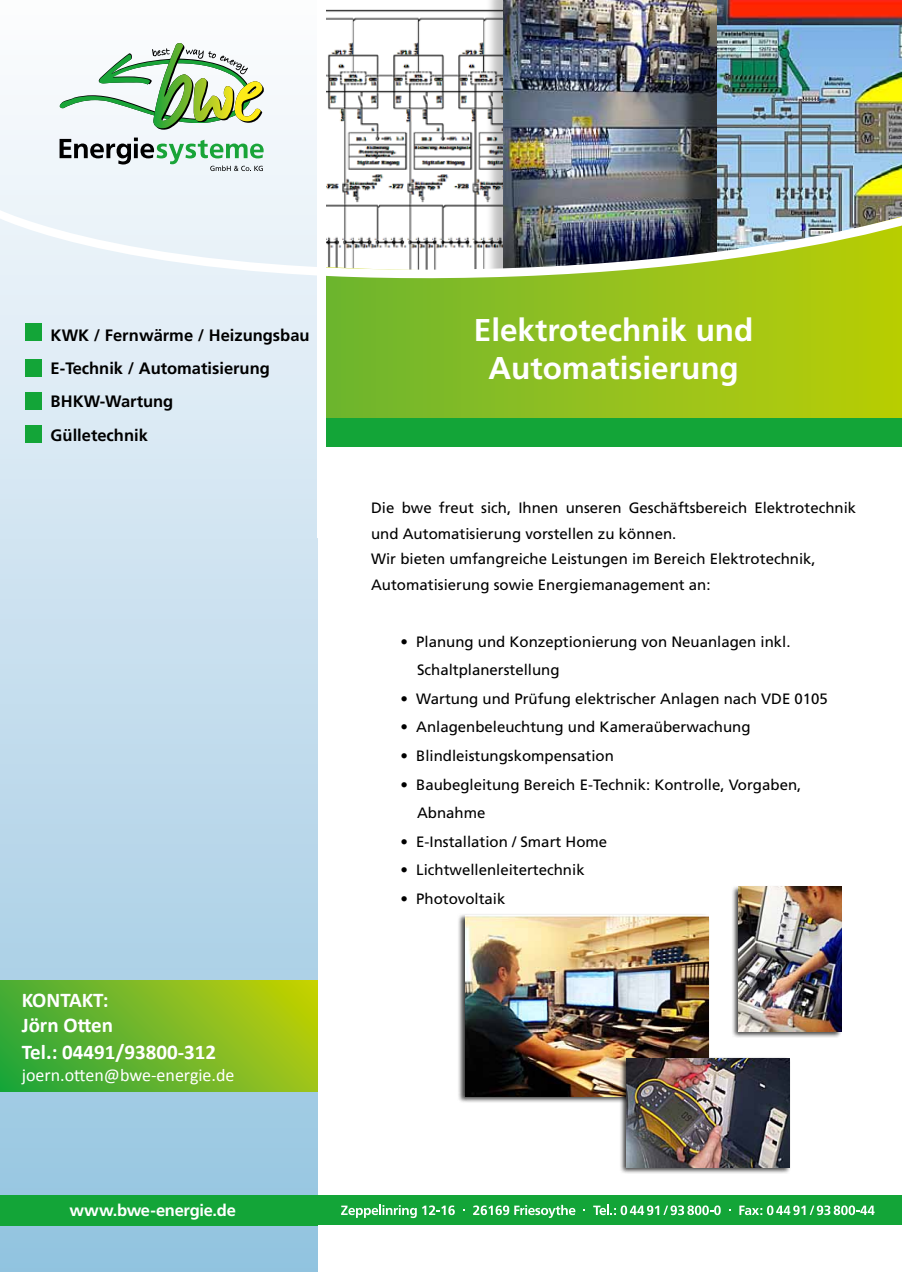
<style>
.page{position:relative;width:902px;height:1272px;background:#fff}
.page>*{position:absolute;margin:0;border:0;box-sizing:border-box;transform-origin:0 0}
.t1{font:700 31.5px/37.8px "Frutiger LT";color:#fff;text-align:center}
.t2{font:700 21px/26.1px "Calibri";color:#fff}
.t3{font:18px "Calibri";color:#fff}
.t4{font:700 16.5px/33.3px "Frutiger LT";color:#000}
.t5{font:700 16.5px "Frutiger LT";letter-spacing:-.02em;color:#fff}
.t6{font:15px/25.5px "Frutiger LT";color:#000}
</style>
<div class="page">
<img style="left:326px;top:9px;width:159px;height:160px">
<div style="left:485px;top:0;width:267px;height:332px;background:#000;opacity:.25"></div>
<img style="left:503px;top:0;width:214px;height:169px">
<div style="left:679px;top:10px;width:222px;height:304px;background:#000;opacity:.46"></div>
<img style="left:717px;top:0;width:184px;height:169px">
<svg style="left:317px;top:538px;width:1px;height:729px"></svg>
<svg style="left:326px;top:290px;width:575px;height:128px;background:#94c11c"></svg>
<svg style="left:0;top:100px;width:317px;height:1171px;background:#c2dcec"></svg>
<div style="left:326px;top:418px;width:575px;height:28px;background:#13a538"></div>
<img style="left:0;top:169px;width:901px;height:121px">
<svg style="left:0;top:980px;width:317px;height:111px;background:#74b826"></svg>
<div style="left:0;top:1195px;width:901px;height:30px;background:#13a538"></div>
<svg style="left:341px;top:1204px;width:114px;height:13px"></svg>
<svg style="left:473px;top:1204px;width:102px;height:13px"></svg>
<svg style="left:593px;top:1204px;width:127px;height:11px"></svg>
<svg style="left:739px;top:1205px;width:135px;height:10px"></svg>
<div style="left:457px;top:913px;width:252px;height:190px;background:#000;opacity:.75"></div>
<img style="left:465px;top:915px;width:243px;height:181px">
<div style="left:618px;top:1056px;width:173px;height:118px;background:#000;opacity:.75"></div>
<img style="left:626px;top:1058px;width:163px;height:108px">
<div style="left:730px;top:884px;width:112px;height:154px;background:#000;opacity:.75"></div>
<img style="left:738px;top:886px;width:102px;height:145px">
<div style="left:25px;top:324px;width:17px;height:17px;background:#13a538"></div>
<div style="left:25px;top:359px;width:17px;height:17px;background:#13a538"></div>
<div style="left:25px;top:392px;width:17px;height:17px;background:#13a538"></div>
<div style="left:25px;top:425px;width:17px;height:17px;background:#13a538"></div>
<svg style="left:60px;top:43px;width:204px;height:128px"></svg>
<p class="t4" style="left:51px;top:318px;width:260px">KWK / Fernwärme / Heizungsbau<br>E-Technik / Automatisierung<br>BHKW-Wartung<br>Gülletechnik</p>
<h2 class="t2" style="left:22px;top:985px;width:196px">KONTAKT:<br>Jörn Otten<br>Tel.: 04491/93800-312</h2>
<p class="t3" style="left:22px;top:1063px;width:214px">joern.otten@bwe-energie.de</p>
<p class="t5" style="left:69px;top:1200px;width:168px">www.bwe-energie.de</p>
<h1 class="t1" style="left:474px;top:311px;width:281px">Elektrotechnik und<br>Automatisierung</h1>
<p class="t6" style="left:371px;top:495px;width:486px">Die bwe freut sich, Ihnen unseren Geschäftsbereich Elektrotechnik und Automatisierung vorstellen zu können.<br>Wir bieten umfangreiche Leistungen im Bereich Elektrotechnik, Automatisierung sowie Energiemanagement an:</p>
<p class="t6" style="left:417px;top:627px;width:375px;line-height:28.5px;text-indent:-17px">• Planung und Konzeptionierung von Neuanlagen inkl.<br>Schaltplanerstellung</p>
<p class="t6" style="left:400px;top:686px;width:429px">• Wartung und Prüfung elektrischer Anlagen nach VDE 0105</p>
<p class="t6" style="left:400px;top:714px;width:352px">• Anlagenbeleuchtung und Kameraüberwachung</p>
<p class="t6" style="left:400px;top:743px;width:215px">• Blindleistungskompensation</p>
<p class="t6" style="left:417px;top:770px;width:386px;line-height:28.5px;text-indent:-17px">• Baubegleitung Bereich E-Technik: Kontrolle, Vorgaben,<br>Abnahme</p>
<p class="t6" style="left:400px;top:828px;width:208px">• E-Installation / Smart Home</p>
<p class="t6" style="left:400px;top:857px;width:186px">• Lichtwellenleitertechnik</p>
<p class="t6" style="left:400px;top:885px;width:107px">• Photovoltaik</p>
</div>
